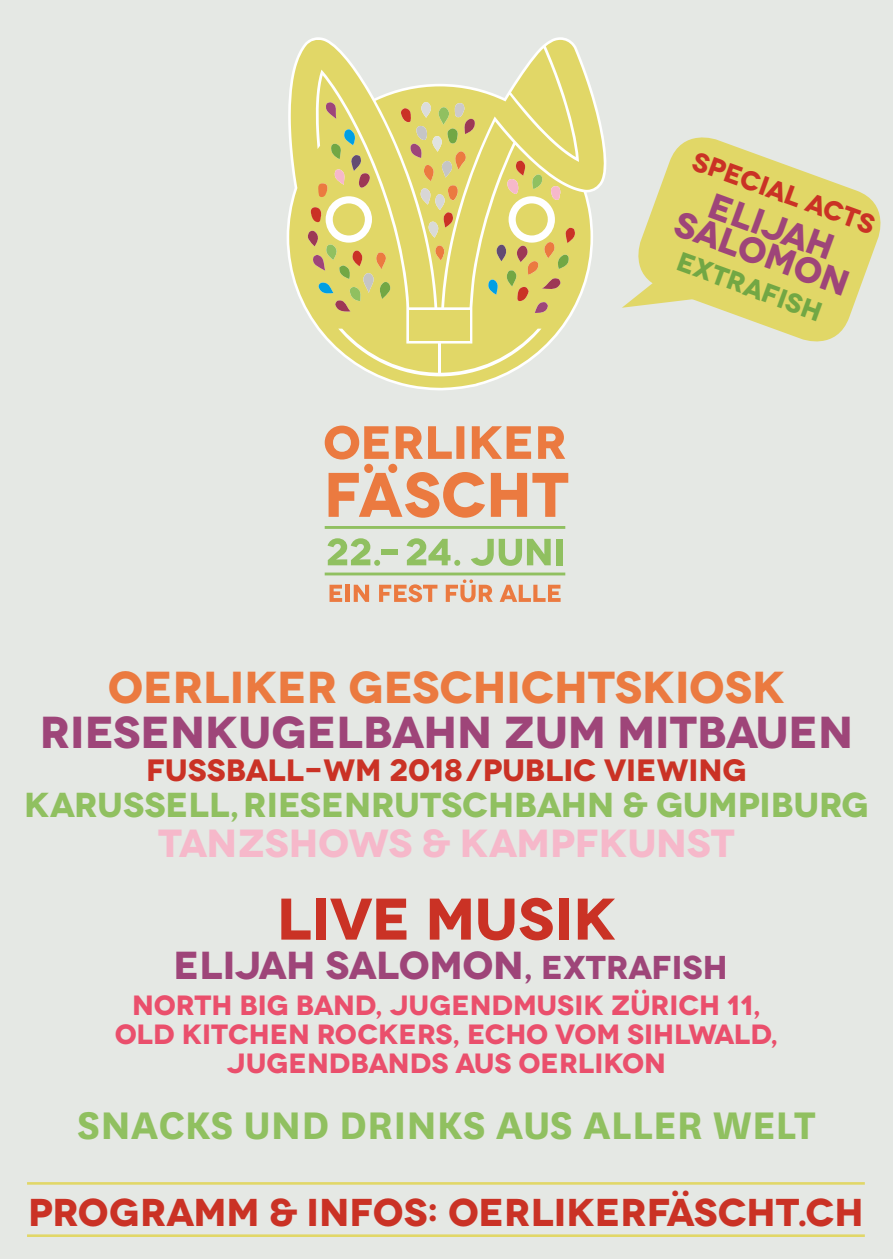
<style>
.page{position:relative;width:893px;height:1259px;background:#e5e8e4}
.page>*{position:absolute;margin:0;border:0;box-sizing:border-box;transform-origin:0 0}
.t1{font:700 58.5px "Novecentowide";color:#ca3225}
.t2{font:700 45px "National";color:#90c060}
.t3{font:700 44.7px "Novecentowide";color:#9e4579}
.t4{font:700 44.7px "Novecentowide";color:#eb7a40}
.t5{font:700 39.3px "Novecentowide";letter-spacing:-.01em;color:#f6b8ca}
.t6{font:700 39px "Novecentowide";letter-spacing:-.01em;color:#9e4579}
.t7{font:700 38.7px "Novecentowide";color:#ca3225}
.t8{font:700 36px/28.5px "Novecentowide";color:#9e4579;text-align:center}
.t9{font:700 34.5px "Novecentowide";color:#90c060}
.t10{font:700 30.9px "Novecentowide";color:#ca3225}
.t11{font:700 27.9px/29.4px "Novecentowide";color:#ea4f6c;text-align:center}
.t12{font:700 27px "Novecentowide";color:#ca3225}
.t13{font:700 27px "Novecentowide";color:#72a744}
.s1{font-size:33px}
</style>
<div class="page">
<hr style="left:325px;top:572px;width:240px;height:3px;background:#90c060">
<hr style="left:325px;top:526px;width:240px;height:3px;background:#90c060">
<svg style="left:325px;top:425px;width:240px;height:34px"></svg>
<svg style="left:328px;top:538px;width:52px;height:28px"></svg>
<div style="left:382px;top:549px;width:16px;height:6px;background:#90c060"></div>
<svg style="left:407px;top:538px;width:53px;height:28px"></svg>
<svg style="left:471px;top:539px;width:80px;height:27px"></svg>
<div style="left:557px;top:539px;width:6px;height:26px;background:#90c060"></div>
<svg style="left:329px;top:472px;width:239px;height:46px"></svg>
<div style="left:364px;top:464px;width:9px;height:9px;background:#eb7a40;border-radius:50%"></div>
<div style="left:388px;top:464px;width:9px;height:9px;background:#eb7a40;border-radius:50%"></div>
<svg style="left:329px;top:585px;width:13px;height:17px"></svg>
<hr style="left:346px;top:585px;width:4px;height:17px;background:#eb7a40">
<svg style="left:354px;top:585px;width:15px;height:17px"></svg>
<svg style="left:379px;top:584px;width:58px;height:18px"></svg>
<svg style="left:446px;top:579px;width:47px;height:23px"></svg>
<svg style="left:500px;top:585px;width:61px;height:17px"></svg>
<svg style="left:590px;top:85px;width:16px;height:181px"></svg>
<svg style="left:289px;top:39px;width:301px;height:349px;fill:#e1d767"></svg>
<svg style="left:326px;top:102px;width:11px;height:17px"></svg>
<svg style="left:318px;top:129px;width:52px;height:68px;background:#d2c871"></svg>
<svg style="left:306px;top:203px;width:86px;height:109px;background:#d9cd74"></svg>
<svg style="left:400px;top:48px;width:176px;height:265px;background:#e1d683"></svg>
<hr style="left:438px;top:343px;width:3px;height:30px;background:#fff">
<svg style="left:638px;top:137px;width:243px;height:205px;fill:#e1d767"></svg>
<svg style="left:622px;top:276px;width:95px;height:32px"></svg>
<hr style="left:27px;top:1234px;width:838px;height:3px;background:#e1d767">
<hr style="left:27px;top:1182px;width:838px;height:2px;background:#e1d767">
<p class="t12" style="left:699px;top:144px;width:194px;rotate:20deg">SPECIAL ACTS</p>
<p class="t8" style="left:690px;top:182px;width:185px;rotate:20deg">ELIJAH<br>SALOMON</p>
<p class="t13" style="left:684px;top:244px;width:154px;rotate:20deg">EXTRAFISH</p>
<h3 class="t4" style="left:108px;top:659px;width:679px">OERLIKER GESCHICHTSKIOSK</h3>
<h3 class="t3" style="left:40px;top:704px;width:815px">RIESENKUGELBAHN ZUM MITBAUEN</h3>
<p class="t10" style="left:146px;top:750px;width:602px">FUSSBALL-WM 2018 /PUBLIC VIEWING</p>
<p class="t9" style="left:24px;top:783px;width:846px">KARUSSELL, RIESENRUTSCHBAHN &amp; GUMPIBURG</p>
<h3 class="t5" style="left:158px;top:819px;width:578px">TANZSHOWS &amp; KAMPFKUNST</h3>
<h1 class="t1" style="left:277px;top:882px;width:341px">LIVE MUSIK</h1>
<h3 class="t6" style="left:174px;top:940px;width:555px">ELIJAH SALOMON<span class="s1">, EXTRAFISH</span></h3>
<p class="t11" style="left:115px;top:990px;width:665px">NORTH BIG BAND, JUGENDMUSIK ZÜRICH 11,<br>OLD KITCHEN ROCKERS, ECHO VOM SIHLWALD,<br>JUGENDBANDS AUS OERLIKON</p>
<h2 class="t2" style="left:77px;top:1093px;width:740px">SNACKS UND DRINKS AUS ALLER WELT</h2>
<h3 class="t7" style="left:28px;top:1188px;width:837px">PROGRAMM &amp; INFOS: OERLIKERFÄSCHT.CH</h3>
</div>
